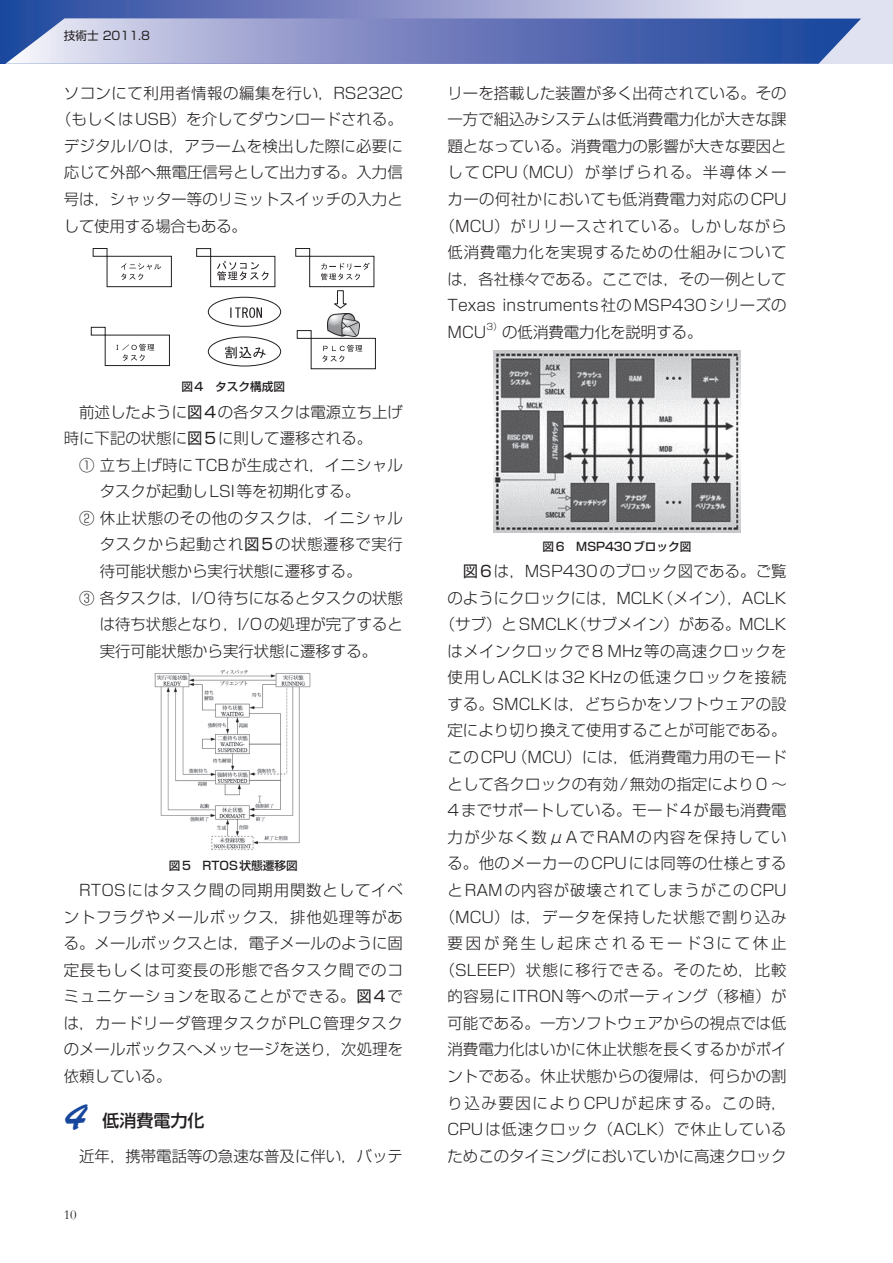
<style>
.page{position:relative;width:893px;height:1263px;background:#fff}
.page>*{position:absolute;margin:0;border:0;box-sizing:border-box;transform-origin:0 0}
.t1{font:38.25px "Brush Script Std";color:#18469d}
.t2{font:500 16.95px "Shin Go Pro";color:#231f20}
.t3{font:300 15.45px/26.5px "Shin Go Pro";color:#231f20}
.t4{font:300 15.45px "Shin Go Pro";letter-spacing:.04em;color:#231f20}
.t5{font:300 15.45px "Shin Go Pro";letter-spacing:.035em;color:#231f20}
.t6{font:300 15.45px "Shin Go Pro";letter-spacing:.11em;color:#231f20}
.t7{font:300 15.45px "Shin Go Pro";letter-spacing:.03em;color:#231f20}
.t8{font:300 15.45px "Shin Go Pro";letter-spacing:.06em;color:#231f20}
.t9{font:300 15.45px "Shin Go Pro";letter-spacing:.05em;color:#231f20}
.t10{font:13.8px "Garamond";color:#231f20}
.t11{font:500 11.7px "Shin Go Pro";color:#231f20}
.t12{font:11.7px "Shin Go Pro";color:#231f20}
.t13{font:300 9px "Shin Go Pro";color:#231f20}
.s1{font-weight:400}
</style>
<div class="page">
<svg style="left:0;top:0;width:892px;height:64px;background:#95a0ce"></svg>
<svg style="left:5px;top:18px;width:856px;height:46px;background:#7687c1"></svg>
<hr style="left:892px;top:0;width:1px;height:64px;background:#e0e2f1">
<div style="left:107px;top:256px;width:65px;height:31px;border:1px solid #242021"></div>
<div style="left:93px;top:248px;width:15px;height:9px;border:1px solid #242021"></div>
<svg style="left:121px;top:263px;width:40px;height:17px"></svg>
<div style="left:210px;top:256px;width:65px;height:31px;border:1px solid #242021"></div>
<div style="left:196px;top:248px;width:15px;height:9px;border:1px solid #242021"></div>
<div style="left:309px;top:256px;width:65px;height:31px;border:1px solid #242021"></div>
<div style="left:295px;top:248px;width:15px;height:9px;border:1px solid #242021"></div>
<div style="left:311px;top:338px;width:65px;height:31px;border:1px solid #242021"></div>
<div style="left:297px;top:330px;width:15px;height:9px;border:1px solid #242021"></div>
<div style="left:105px;top:335px;width:65px;height:31px;border:1px solid #242021"></div>
<div style="left:91px;top:327px;width:15px;height:9px;border:1px solid #242021"></div>
<svg style="left:217px;top:261px;width:52px;height:19px"></svg>
<svg style="left:321px;top:263px;width:49px;height:17px"></svg>
<svg style="left:322px;top:345px;width:40px;height:17px"></svg>
<svg style="left:117px;top:344px;width:37px;height:17px"></svg>
<div style="left:208px;top:297px;width:73px;height:30px;border:1px solid #242021;border-radius:50%"></div>
<svg style="left:230px;top:307px;width:32px;height:11px"></svg>
<div style="left:208px;top:336px;width:73px;height:30px;border:1px solid #242021;border-radius:50%"></div>
<svg style="left:225px;top:346px;width:41px;height:12px"></svg>
<img style="left:328px;top:313px;width:31px;height:24px">
<svg style="left:334px;top:290px;width:13px;height:19px"></svg>
<img style="left:154px;top:670px;width:157px;height:180px">
<img style="left:494px;top:351px;width:246px;height:181px">
<p class="t12" style="left:64px;top:26px;width:88px">技術士 2011.8</p>
<p class="t5" style="left:64px;top:80px;width:341px">ソコンにて利用者情報の編集を行い，RS232C</p>
<p class="t3" style="left:56px;top:104px;width:348px">（もしくはUSB）を介してダウンロードされる。</p>
<p class="t3" style="left:64px;top:131px;width:341px">デジタルI/Oは，アラームを検出した際に必要に</p>
<p class="t3" style="left:64px;top:157px;width:340px">応じて外部へ無電圧信号として出力する。入力信</p>
<p class="t3" style="left:64px;top:184px;width:340px">号は，シャッター等のリミットスイッチの入力と</p>
<p class="t3" style="left:64px;top:210px;width:185px">して使用する場合もある。</p>
<p class="t11" style="left:181px;top:377px;width:105px">図4　タスク構成図</p>
<p class="t3" style="left:64px;top:396px;width:341px;text-indent:15px">前述したように<span class="s1">図4</span>の各タスクは電源立ち上げ時に下記の状態に<span class="s1">図5</span>に則して遷移される。</p>
<p class="t3" style="left:79px;top:450px;width:325px">① 立ち上げ時にTCBが生成され，イニシャル</p>
<p class="t3" style="left:100px;top:476px;width:262px">タスクが起動しLSI等を初期化する。</p>
<p class="t4" style="left:79px;top:505px;width:325px">② 休止状態のその他のタスクは，イニシャル</p>
<p class="t4" style="left:100px;top:532px;width:305px">タスクから起動され<span class="s1">図5</span>の状態遷移で実行</p>
<p class="t3" style="left:100px;top:556px;width:264px">待可能状態から実行状態に遷移する。</p>
<p class="t3" style="left:79px;top:582px;width:325px">③ 各タスクは，I/O待ちになるとタスクの状態</p>
<p class="t3" style="left:100px;top:609px;width:305px">は待ち状態となり，I/Oの処理が完了すると</p>
<p class="t3" style="left:100px;top:636px;width:279px">実行可能状態から実行状態に遷移する。</p>
<p class="t11" style="left:169px;top:856px;width:130px">図5　RTOS状態遷移図</p>
<p class="t3" style="left:64px;top:875px;width:341px;text-align:justify;text-indent:15px">RTOSにはタスク間の同期用関数としてイベントフラグやメールボックス，排他処理等がある。メールボックスとは，電子メールのように固定長もしくは可変長の形態で各タスク間でのコミュニケーションを取ることができる。<span class="s1">図4</span>では，カードリーダ管理タスクがPLC管理タスクのメールボックスへメッセージを送り，次処理を依頼している。</p>
<h1 class="t1" style="left:64px;top:1095px;width:23px">4</h1>
<p class="t2" style="left:85px;top:1106px;width:121px">　低消費電力化</p>
<p class="t3" style="left:79px;top:1141px;width:325px">近年，携帯電話等の急速な普及に伴い，バッテ</p>
<p class="t10" style="left:64px;top:1205px;width:14px">10</p>
<p class="t3" style="left:448px;top:78px;width:341px">リーを搭載した装置が多く出荷されている。その</p>
<p class="t3" style="left:448px;top:104px;width:341px">一方で組込みシステムは低消費電力化が大きな課</p>
<p class="t3" style="left:448px;top:131px;width:341px">題となっている。消費電力の影響が大きな要因と</p>
<p class="t6" style="left:448px;top:160px;width:341px">してCPU（MCU）が挙げられる。半導体メー</p>
<p class="t7" style="left:448px;top:186px;width:341px">カーの何社かにおいても低消費電力対応のCPU</p>
<p class="t8" style="left:440px;top:213px;width:348px">（MCU）がリリースされている。しかしながら</p>
<p class="t9" style="left:448px;top:239px;width:341px">低消費電力化を実現するための仕組みについて</p>
<p class="t3" style="left:448px;top:264px;width:341px">は，各社様々である。ここでは，その一例として</p>
<p class="t3" style="left:448px;top:290px;width:341px">Texas instruments社のMSP430シリーズの</p>
<p class="t3" style="left:448px;top:317px;width:40px">MCU</p>
<p class="t13" style="left:486px;top:319px;width:17px">3）</p>
<p class="t3" style="left:502px;top:317px;width:202px">の低消費電力化を説明する。</p>
<p class="t11" style="left:543px;top:537px;width:151px">図6　MSP430ブロック図</p>
<p class="t3" style="left:440px;top:556px;width:348px;text-align:right"><span class="s1">図6</span>は，MSP430のブロック図である。ご覧<br>のようにクロックには，MCLK（メイン），ACLK（サブ）とSMCLK（サブメイン）がある。MCLKはメインクロックで8 MHz等の高速クロックを使用しACLKは32 KHzの低速クロックを接続する。SMCLKは，どちらかをソフトウェアの設定により切り換えて使用することが可能である。このCPU（MCU）には，低消費電力用のモードとして各クロックの有効/無効の指定により0 ～<br>4までサポートしている。モード4が最も消費電力が少なく数μAでRAMの内容を保持している。他のメーカーのCPUには同等の仕様とするとRAMの内容が破壊されてしまうがこのCPU（MCU）は，データを保持した状態で割り込み要因が発生し起床されるモード3にて休止（SLEEP）状態に移行できる。そのため，比較的容易にITRON等へのポーティング（移植）が可能である。一方ソフトウェアからの視点では低消費電力化はいかに休止状態を長くするかがポイントである。休止状態からの復帰は，何らかの割り込み要因によりCPUが起床する。この時，<br>CPUは低速クロック（ACLK）で休止しているためこのタイミングにおいていかに高速クロック</p>
</div>
